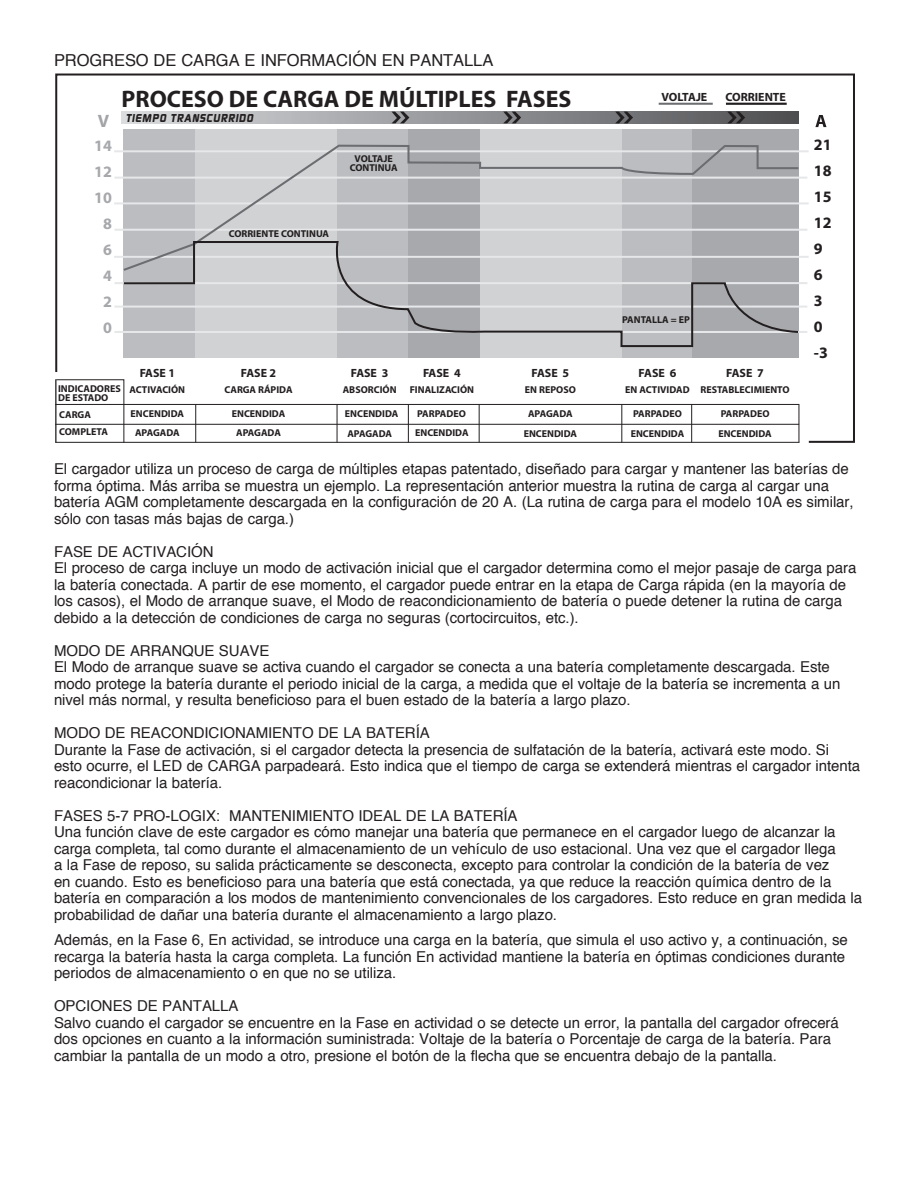
<style>
.page{position:relative;width:918px;height:1188px;background:#fff}
.page>*{position:absolute;margin:0;border:0;box-sizing:border-box;transform-origin:0 0}
.t1{font:700 24px "Myriad Pro";color:#231f20}
.t2{font:700 18px "Myriad Pro";color:#a3a4a8}
.tab{font:16.5px "Helvetica";letter-spacing:-.005em;color:#231f20}
.t3{font:700 15.9px/26px "Myriad Pro";color:#231f20}
.t4{font:700 15.9px/26px "Myriad Pro";color:#a7a8ac;text-align:center}
.tab-2{font:15px/16.5px "Helvetica";letter-spacing:-.005em;color:#231f20}
.t5{font:700 12px "Myriad Pro";color:#231f20}
.t6{font:italic 700 12px "Digital Sans EF";letter-spacing:.075em;color:#231f20}
.t7{font:700 10.05px/9px "Myriad Pro";color:#231f20;text-align:center}
</style>
<div class="page">
<svg style="left:55px;top:74px;width:800px;height:369px"></svg>
<svg style="left:121px;top:144px;width:679px;height:129px;background:#c1c2c4"></svg>
<svg style="left:122px;top:240px;width:678px;height:108px;background:#bdbec1"></svg>
<p class="tab" style="left:54px;top:48px;width:441px">PROGRESO DE CARGA E INFORMACIÓN EN PANTALLA</p>
<p class="t2" style="left:98px;top:109px;width:13px">V</p>
<p class="t4" style="left:94px;top:132px;width:19px">14<br>12<br>10<br>8<br>6<br>4<br>2<br>0</p>
<p class="t1" style="left:122px;top:83px;width:452px">PROCESO DE CARGA DE MÚLTIPLES FASES</p>
<p class="t5" style="left:661px;top:89px;width:48px">VOLTAJE</p>
<p class="t5" style="left:725px;top:89px;width:62px">CORRIENTE</p>
<p class="t6" style="left:126px;top:110px;width:129px">TIEMPO TRANSCURRIDO</p>
<p class="t7" style="left:350px;top:154px;width:49px">VOLTAJE<br>CONTINUA</p>
<p class="t7" style="left:229px;top:229px;width:102px">CORRIENTE CONTINUA</p>
<p class="t7" style="left:622px;top:314px;width:69px">PANTALLA = EP</p>
<p class="t5" style="left:140px;top:365px;width:37px">FASE 1</p>
<p class="t5" style="left:241px;top:365px;width:37px">FASE 2</p>
<p class="t5" style="left:351px;top:365px;width:39px">FASE 3</p>
<p class="t5" style="left:423px;top:365px;width:39px">FASE 4</p>
<p class="t5" style="left:532px;top:365px;width:39px">FASE 5</p>
<p class="t5" style="left:639px;top:365px;width:39px">FASE 6</p>
<p class="t5" style="left:726px;top:365px;width:39px">FASE 7</p>
<p class="t7" style="left:130px;top:384px;width:57px">ACTIVACIÓN</p>
<p class="t7" style="left:224px;top:384px;width:70px">CARGA RÁPIDA</p>
<p class="t7" style="left:343px;top:384px;width:55px">ABSORCIÓN</p>
<p class="t7" style="left:410px;top:384px;width:66px">FINALIZACIÓN</p>
<p class="t7" style="left:525px;top:384px;width:52px">EN REPOSO</p>
<p class="t7" style="left:625px;top:384px;width:166px">EN ACTIVIDAD RESTABLECIMIENTO</p>
<p class="t7" style="left:58px;top:384px;width:64px;text-align:left">INDICADORES<br>DE ESTADO</p>
<p class="t7" style="left:59px;top:405px;width:50px;line-height:17.7px;text-align:left">CARGA<br>COMPLETA</p>
<p class="t7" style="left:131px;top:409px;width:55px">ENCENDIDA</p>
<p class="t7" style="left:417px;top:409px;width:50px">PARPADEO</p>
<p class="t7" style="left:524px;top:404px;width:55px;line-height:19.4px">APAGADA<br>ENCENDIDA</p>
<p class="t7" style="left:633px;top:409px;width:50px">PARPADEO</p>
<p class="t7" style="left:721px;top:409px;width:50px">PARPADEO</p>
<p class="t7" style="left:232px;top:404px;width:55px;line-height:18.5px">ENCENDIDA<br>APAGADA</p>
<p class="t7" style="left:345px;top:409px;width:55px">ENCENDIDA</p>
<p class="t7" style="left:135px;top:428px;width:46px">APAGADA</p>
<p class="t7" style="left:347px;top:429px;width:46px">APAGADA</p>
<p class="t7" style="left:415px;top:428px;width:55px">ENCENDIDA</p>
<p class="t7" style="left:631px;top:428px;width:55px">ENCENDIDA</p>
<p class="t7" style="left:718px;top:428px;width:55px">ENCENDIDA</p>
<p class="t3" style="left:814px;top:131px;width:19px">21<br>18<br>15<br>12<br>9<br>6<br>3<br>0 -3</p>
<p class="tab-2" style="left:54px;top:461px;width:801px">El cargador utiliza un proceso de carga de múltiples etapas patentado, diseñado para cargar y mantener las baterías de forma óptima. Más arriba se muestra un ejemplo. La representación anterior muestra la rutina de carga al cargar una batería AGM completamente descargada en la configuración de 20 A. (La rutina de carga para el modelo 10A es similar, sólo con tasas más bajas de carga.)</p>
<p class="tab-2" style="left:54px;top:544px;width:804px">FASE DE ACTIVACIÓN<br>El proceso de carga incluye un modo de activación inicial que el cargador determina como el mejor pasaje de carga para la batería conectada. A partir de ese momento, el cargador puede entrar en la etapa de Carga rápida (en la mayoría de los casos), el Modo de arranque suave, el Modo de reacondicionamiento de batería o puede detener la rutina de carga debido a la detección de condiciones de carga no seguras (cortocircuitos, etc.).</p>
<p class="tab-2" style="left:54px;top:643px;width:788px">MODO DE ARRANQUE SUAVE<br>El Modo de arranque suave se activa cuando el cargador se conecta a una batería completamente descargada. Este modo protege la batería durante el periodo inicial de la carga, a medida que el voltaje de la batería se incrementa a un nivel más normal, y resulta beneficioso para el buen estado de la batería a largo plazo.</p>
<p class="tab-2" style="left:54px;top:725px;width:808px">MODO DE REACONDICIONAMIENTO DE LA BATERÍA<br>Durante la Fase de activación, si el cargador detecta la presencia de sulfatación de la batería, activará este modo. Si esto ocurre, el LED de CARGA parpadeará. Esto indica que el tiempo de carga se extenderá mientras el cargador intenta reacondicionar la batería.</p>
<p class="tab-2" style="left:54px;top:808px;width:810px">FASES 5-7 PRO-LOGIX: MANTENIMIENTO IDEAL DE LA BATERÍA<br>Una función clave de este cargador es cómo manejar una batería que permanece en el cargador luego de alcanzar la carga completa, tal como durante el almacenamiento de un vehículo de uso estacional. Una vez que el cargador llega<br>a la Fase de reposo, su salida prácticamente se desconecta, excepto para controlar la condición de la batería de vez<br>en cuando. Esto es beneficioso para una batería que está conectada, ya que reduce la reacción química dentro de la batería en comparación a los modos de mantenimiento convencionales de los cargadores. Esto reduce en gran medida la probabilidad de dañar una batería durante el almacenamiento a largo plazo.</p>
<p class="tab-2" style="left:54px;top:932px;width:795px">Además, en la Fase 6, En actividad, se introduce una carga en la batería, que simula el uso activo y, a continuación, se recarga la batería hasta la carga completa. La función En actividad mantiene la batería en óptimas condiciones durante periodos de almacenamiento o en que no se utiliza.</p>
<p class="tab-2" style="left:54px;top:998px;width:786px">OPCIONES DE PANTALLA<br>Salvo cuando el cargador se encuentre en la Fase en actividad o se detecte un error, la pantalla del cargador ofrecerá dos opciones en cuanto a la información suministrada: Voltaje de la batería o Porcentaje de carga de la batería. Para cambiar la pantalla de un modo a otro, presione el botón de la flecha que se encuentra debajo de la pantalla.</p>
</div>
